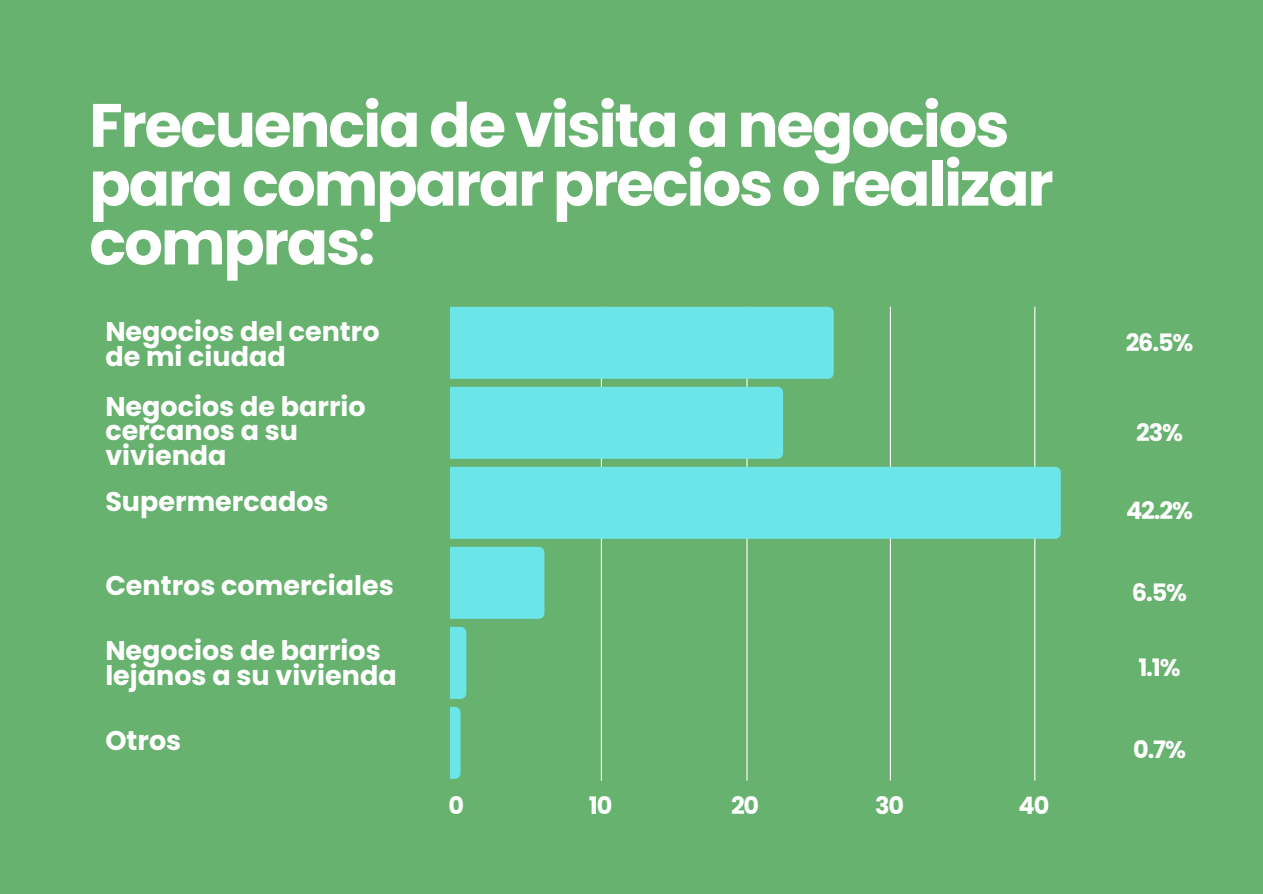
<style>
.page{position:relative;width:1263px;height:894px;background:#fff}
.page>*{position:absolute;margin:0;border:0;box-sizing:border-box;transform-origin:0 0}
.t1{font:700 61.05px/58.8px "Poppins";letter-spacing:-.035em;color:#fff}
.t2{font:700 27px/24.8px "Poppins";color:#fff}
.t3{font:700 24px "Poppins";letter-spacing:-.05em;color:#fff}
</style>
<div class="page">
<div style="left:0;top:0;width:1263px;height:893px;background:#67b26f"></div>
<hr style="left:1034px;top:307px;width:1px;height:473px;background:#fff">
<hr style="left:890px;top:307px;width:1px;height:473px;background:#fff">
<hr style="left:746px;top:307px;width:2px;height:473px;background:#fff">
<hr style="left:601px;top:307px;width:1px;height:473px;background:#fff">
<div style="left:450px;top:307px;width:384px;height:71px;background:#6ce5e8"></div>
<div style="left:450px;top:386px;width:333px;height:72px;background:#6ce5e8"></div>
<div style="left:450px;top:466px;width:611px;height:72px;background:#6ce5e8"></div>
<div style="left:450px;top:546px;width:94px;height:72px;background:#6ce5e8"></div>
<svg style="left:450px;top:626px;width:16px;height:72px"></svg>
<svg style="left:450px;top:706px;width:11px;height:72px"></svg>
<h1 class="t1" style="left:89px;top:96px;width:966px">Frecuencia de visita a negocios para comparar precios o realizar compras:</h1>
<h2 class="t2" style="left:105px;top:319px;width:276px">Negocios del centro de mi ciudad</h2>
<p class="t2" style="left:105px;top:393px;width:262px">Negocios de barrio cercanos a su vivienda</p>
<p class="t2" style="left:105px;top:489px;width:225px">Supermercados</p>
<p class="t2" style="left:105px;top:573px;width:290px">Centros comerciales</p>
<p class="t2" style="left:105px;top:638px;width:293px">Negocios de barrios lejanos a su vivienda</p>
<p class="t2" style="left:105px;top:728px;width:78px">Otros</p>
<h2 class="t3" style="left:448px;top:788px;width:17px">0</h2>
<h2 class="t3" style="left:589px;top:788px;width:25px">10</h2>
<h2 class="t3" style="left:731px;top:788px;width:30px">20</h2>
<h2 class="t3" style="left:875px;top:788px;width:31px">30</h2>
<h2 class="t3" style="left:1019px;top:788px;width:32px">40</h2>
<p class="t3" style="left:1126px;top:326px;width:69px">26.5%</p>
<p class="t3" style="left:1136px;top:415px;width:48px">23%</p>
<p class="t3" style="left:1126px;top:493px;width:68px">42.2%</p>
<p class="t3" style="left:1132px;top:575px;width:57px">6.5%</p>
<p class="t3" style="left:1138px;top:650px;width:44px">1.1%</p>
<p class="t3" style="left:1133px;top:732px;width:54px">0.7%</p>
</div>
